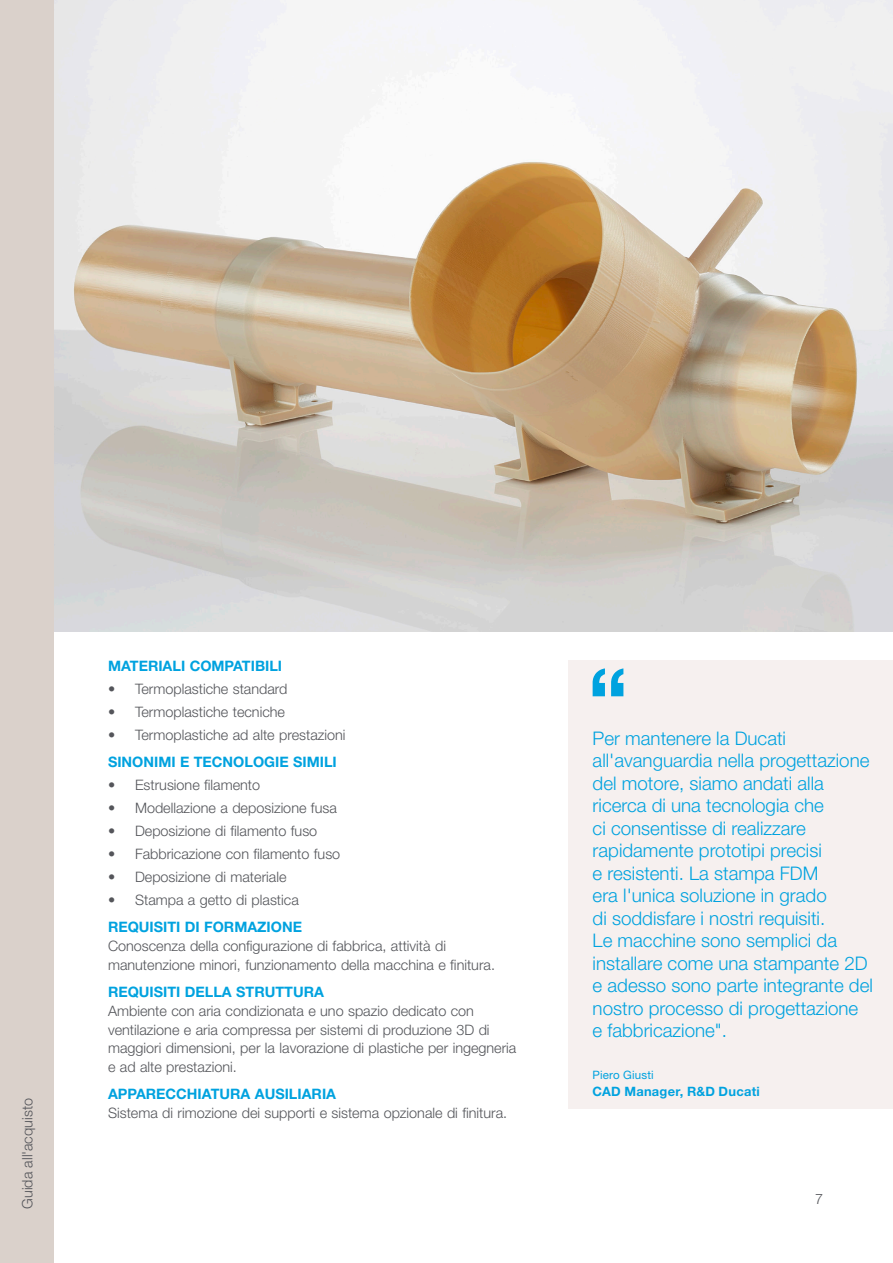
<style>
.page{position:relative;width:893px;height:1263px;background:#fff}
.page>*{position:absolute;margin:0;border:0;box-sizing:border-box;transform-origin:0 0}
.Pull_out_Quote{font:300 18.75px/22.5px "Helvetica Neue LT Std";color:#00a2df}
.Para{font:300 14.4px/18.8px "Helvetica Neue LT Std";color:#54555a}
.Para-2{font:700 14.4px "Helvetica Neue LT Std";color:#00a2df}
.Quote_Company{font:700 12.9px "Helvetica Neue LT Std";letter-spacing:.02em;color:#00a2df}
.Quote_Author{font:11.55px "Helvetica Neue LT Std";letter-spacing:.015em;color:#00a2df}
.s1{font-weight:700;color:#00a2df}
</style>
<div class="page">
<div style="left:0;top:0;width:54px;height:1263px;background:#dad1cb"></div>
<div style="left:568px;top:660px;width:325px;height:449px;background:#f6f0ef"></div>
<svg style="left:593px;top:668px;width:30px;height:28px"></svg>
<img style="left:54px;top:0;width:839px;height:631px">
<p class="Para" style="left:18px;top:1209px;width:112px;rotate:-90deg">Guida all'acquisto</p>
<p class="Para-2" style="left:108px;top:657px;width:176px">MATERIALI COMPATIBILI</p>
<p class="Para" style="left:108px;top:679px;width:181px">• Termoplastiche standard</p>
<p class="Para" style="left:108px;top:702px;width:179px">• Termoplastiche tecniche</p>
<p class="Para" style="left:108px;top:725px;width:239px">• Termoplastiche ad alte prestazioni</p>
<p class="Para-2" style="left:108px;top:753px;width:230px">SINONIMI E TECNOLOGIE SIMILI</p>
<p class="Para" style="left:108px;top:775px;width:154px">• Estrusione filamento</p>
<p class="Para" style="left:108px;top:798px;width:230px">• Modellazione a deposizione fusa</p>
<p class="Para" style="left:108px;top:821px;width:211px">• Deposizione di filamento fuso</p>
<p class="Para" style="left:108px;top:844px;width:234px">• Fabbricazione con filamento fuso</p>
<p class="Para" style="left:108px;top:867px;width:180px">• Deposizione di materiale</p>
<p class="Para" style="left:108px;top:890px;width:192px">• Stampa a getto di plastica</p>
<p class="Para" style="left:108px;top:918px;width:389px"><span class="s1">REQUISITI DI FORMAZIONE<br></span>Conoscenza della configurazione di fabbrica, attività di manutenzione minori, funzionamento della macchina e finitura.</p>
<p class="Para" style="left:108px;top:982px;width:410px"><span class="s1">REQUISITI DELLA STRUTTURA<br></span>Ambiente con aria condizionata e uno spazio dedicato con ventilazione e aria compressa per sistemi di produzione 3D di maggiori dimensioni, per la lavorazione di plastiche per ingegneria e ad alte prestazioni.</p>
<p class="Para" style="left:108px;top:1085px;width:401px"><span class="s1">APPARECCHIATURA AUSILIARIA<br></span>Sistema di rimozione dei supporti e sistema opzionale di finitura.</p>
<p class="Pull_out_Quote" style="left:593px;top:726px;width:282px">Per mantenere la Ducati all'avanguardia nella progettazione del motore, siamo andati alla ricerca di una tecnologia che<br>ci consentisse di realizzare rapidamente prototipi precisi<br>e resistenti. La stampa FDM<br>era l'unica soluzione in grado<br>di soddisfare i nostri requisiti.<br>Le macchine sono semplici da installare come una stampante 2D e adesso sono parte integrante del nostro processo di progettazione<br>e fabbricazione".</p>
<p class="Quote_Author" style="left:593px;top:1068px;width:63px">Piero Giusti</p>
<p class="Quote_Company" style="left:593px;top:1083px;width:169px">CAD Manager, R&amp;D Ducati</p>
<p class="Para" style="left:815px;top:1189px;width:10px">7</p>
</div>
